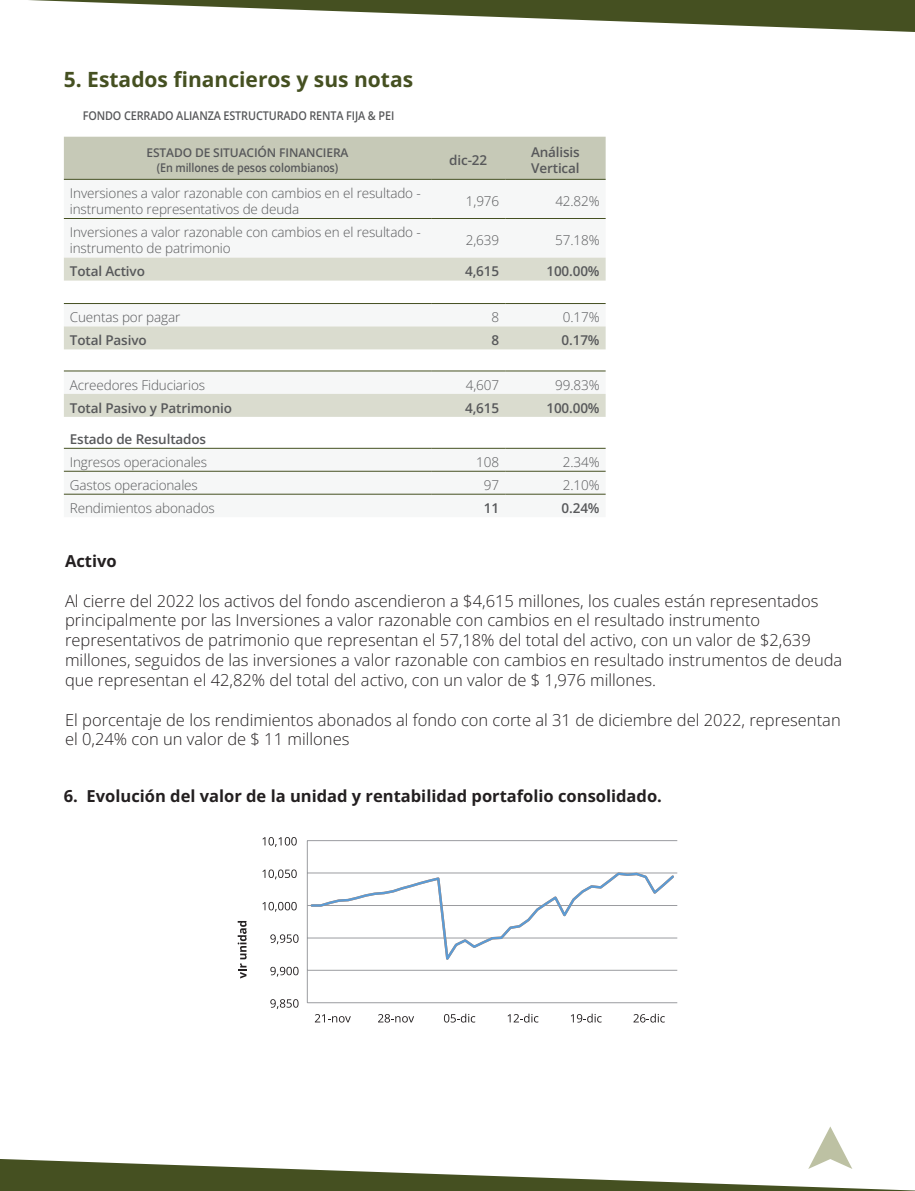
<style>
.page{position:relative;width:915px;height:1191px;background:#fff}
.page>*{position:absolute;margin:0;border:0;box-sizing:border-box;transform-origin:0 0}
.t1{font:700 21px "Open Sans";color:#455021}
.t2{font:16.5px/19.8px "Open Sans";color:#231f20}
.t3{font:700 16.5px "Open Sans";color:#231f20}
.t4{font:13.5px/16.2px "Open Sans";letter-spacing:-.01em;color:#57585a}
.t5{font:600 13.5px/16.2px "Open Sans";letter-spacing:-.01em;color:#57585a}
.t6{font:600 12px/14.4px "Open Sans";letter-spacing:-.01em;color:#57585a;text-align:center}
.t7{font:600 12px "Open Sans";letter-spacing:-.01em;color:#57585a;scale:.9 1}
</style>
<div class="page">
<svg style="left:29px;top:0;width:885px;height:32px"></svg>
<svg style="left:0;top:1126px;width:914px;height:65px"></svg>
<div style="left:64px;top:137px;width:541px;height:42px;background:#c6c9b7"></div>
<svg style="left:64px;top:257px;width:541px;height:237px;fill:#f6f7f7"></svg>
<svg style="left:64px;top:258px;width:541px;height:159px"></svg>
<hr style="left:64px;top:179px;width:367px;height:1px;background:#455021">
<hr style="left:431px;top:179px;width:74px;height:1px;background:#455021">
<hr style="left:505px;top:179px;width:100px;height:1px;background:#455021">
<hr style="left:64px;top:218px;width:367px;height:1px;background:#455021">
<hr style="left:431px;top:218px;width:74px;height:1px;background:#455021">
<hr style="left:505px;top:218px;width:100px;height:1px;background:#455021">
<hr style="left:64px;top:303px;width:367px;height:1px;background:#455021">
<hr style="left:431px;top:303px;width:74px;height:1px;background:#455021">
<hr style="left:505px;top:303px;width:100px;height:1px;background:#455021">
<hr style="left:64px;top:370px;width:367px;height:1px;background:#455021">
<hr style="left:431px;top:370px;width:74px;height:1px;background:#455021">
<hr style="left:505px;top:370px;width:100px;height:1px;background:#455021">
<hr style="left:64px;top:448px;width:367px;height:1px;background:#455021">
<hr style="left:431px;top:448px;width:74px;height:1px;background:#455021">
<hr style="left:505px;top:448px;width:100px;height:1px;background:#455021">
<hr style="left:64px;top:471px;width:367px;height:1px;background:#455021">
<hr style="left:431px;top:471px;width:74px;height:1px;background:#455021">
<hr style="left:505px;top:471px;width:100px;height:1px;background:#455021">
<hr style="left:64px;top:494px;width:367px;height:1px;background:#455021">
<hr style="left:431px;top:494px;width:74px;height:1px;background:#455021">
<hr style="left:505px;top:494px;width:100px;height:1px;background:#455021">
<hr style="left:307px;top:840px;width:370px;height:1px;background:#9b9ca0">
<hr style="left:307px;top:872px;width:370px;height:1px;background:#9b9ca0">
<hr style="left:307px;top:905px;width:370px;height:1px;background:#9b9ca0">
<hr style="left:307px;top:937px;width:370px;height:1px;background:#9b9ca0">
<hr style="left:307px;top:970px;width:370px;height:1px;background:#9b9ca0">
<hr style="left:307px;top:840px;width:1px;height:162px;background:#9b9ca0">
<hr style="left:307px;top:1002px;width:370px;height:1px;background:#9b9ca0">
<svg style="left:309px;top:872px;width:367px;height:88px"></svg>
<svg style="left:270px;top:999px;width:28px;height:10px"></svg>
<svg style="left:270px;top:966px;width:28px;height:10px"></svg>
<svg style="left:270px;top:934px;width:28px;height:10px"></svg>
<svg style="left:262px;top:902px;width:34px;height:9px"></svg>
<svg style="left:262px;top:869px;width:34px;height:10px"></svg>
<svg style="left:262px;top:837px;width:34px;height:10px"></svg>
<svg style="left:315px;top:1014px;width:36px;height:8px"></svg>
<svg style="left:378px;top:1014px;width:36px;height:8px"></svg>
<svg style="left:444px;top:1013px;width:31px;height:9px"></svg>
<svg style="left:507px;top:1013px;width:31px;height:9px"></svg>
<svg style="left:571px;top:1013px;width:30px;height:9px"></svg>
<svg style="left:633px;top:1013px;width:31px;height:9px"></svg>
<svg style="left:237px;top:921px;width:9px;height:57px"></svg>
<p class="t1" style="left:64px;top:65px;width:351px">5. Estados financieros y sus notas</p>
<p class="t7" style="left:83px;top:108px;width:347px">FONDO CERRADO ALIANZA ESTRUCTURADO RENTA FIJA &amp; PEI</p>
<p class="t6" style="left:146px;top:145px;width:203px">ESTADO DE SITUACIÓN FINANCIERA (En millones de pesos colombianos)</p>
<p class="t5" style="left:449px;top:152px;width:39px">dic-22</p>
<p class="t5" style="left:531px;top:144px;width:50px">Análisis<br>Vertical</p>
<p class="t4" style="left:70px;top:185px;width:352px">Inversiones a valor razonable con cambios en el resultado - instrumento representativos de deuda</p>
<p class="t4" style="left:466px;top:193px;width:35px">1,976</p>
<p class="t4" style="left:555px;top:193px;width:46px">42.82%</p>
<p class="t4" style="left:70px;top:224px;width:352px">Inversiones a valor razonable con cambios en el resultado - instrumento de patrimonio</p>
<p class="t4" style="left:466px;top:232px;width:35px">2,639</p>
<p class="t4" style="left:555px;top:232px;width:46px">57.18%</p>
<p class="t5" style="left:70px;top:263px;width:77px">Total Activo</p>
<p class="t5" style="left:465px;top:263px;width:36px">4,615</p>
<p class="t5" style="left:546px;top:263px;width:55px">100.00%</p>
<p class="t4" style="left:70px;top:309px;width:112px">Cuentas por pagar</p>
<p class="t4" style="left:491px;top:309px;width:9px">8</p>
<p class="t4" style="left:562px;top:309px;width:38px">0.17%</p>
<p class="t5" style="left:70px;top:332px;width:78px">Total Pasivo</p>
<p class="t5" style="left:491px;top:332px;width:9px">8</p>
<p class="t5" style="left:561px;top:332px;width:39px">0.17%</p>
<p class="t4" style="left:70px;top:376px;width:137px">Acreedores Fiduciarios</p>
<p class="t4" style="left:466px;top:376px;width:35px">4,607</p>
<p class="t4" style="left:555px;top:376px;width:46px">99.83%</p>
<p class="t5" style="left:70px;top:399px;width:163px">Total Pasivo y Patrimonio</p>
<p class="t5" style="left:465px;top:399px;width:36px">4,615</p>
<p class="t5" style="left:546px;top:399px;width:55px">100.00%</p>
<p class="t5" style="left:70px;top:431px;width:138px">Estado de Resultados</p>
<p class="t4" style="left:70px;top:454px;width:139px">Ingresos operacionales</p>
<p class="t4" style="left:476px;top:454px;width:24px">108</p>
<p class="t4" style="left:562px;top:454px;width:38px">2.34%</p>
<p class="t4" style="left:70px;top:476px;width:129px">Gastos operacionales</p>
<p class="t4" style="left:483px;top:476px;width:17px">97</p>
<p class="t4" style="left:562px;top:476px;width:38px">2.10%</p>
<p class="t4" style="left:70px;top:499px;width:146px">Rendimientos abonados</p>
<p class="t5" style="left:483px;top:499px;width:17px">11</p>
<p class="t5" style="left:561px;top:499px;width:39px">0.24%</p>
<p class="t3" style="left:65px;top:550px;width:53px">Activo</p>
<p class="t2" style="left:65px;top:590px;width:778px">Al cierre del 2022 los activos del fondo ascendieron a $4,615 millones, los cuales están representados principalmente por las Inversiones a valor razonable con cambios en el resultado instrumento representativos de patrimonio que representan el 57,18% del total del activo, con un valor de $2,639 millones, seguidos de las inversiones a valor razonable con cambios en resultado instrumentos de deuda que representan el 42,82% del total del activo, con un valor de $ 1,976 millones.</p>
<p class="t2" style="left:65px;top:709px;width:776px">El porcentaje de los rendimientos abonados al fondo con corte al 31 de diciembre del 2022, representan el 0,24% con un valor de $ 11 millones</p>
<p class="t3" style="left:64px;top:785px;width:599px">6. Evolución del valor de la unidad y rentabilidad portafolio consolidado.</p>
</div>
